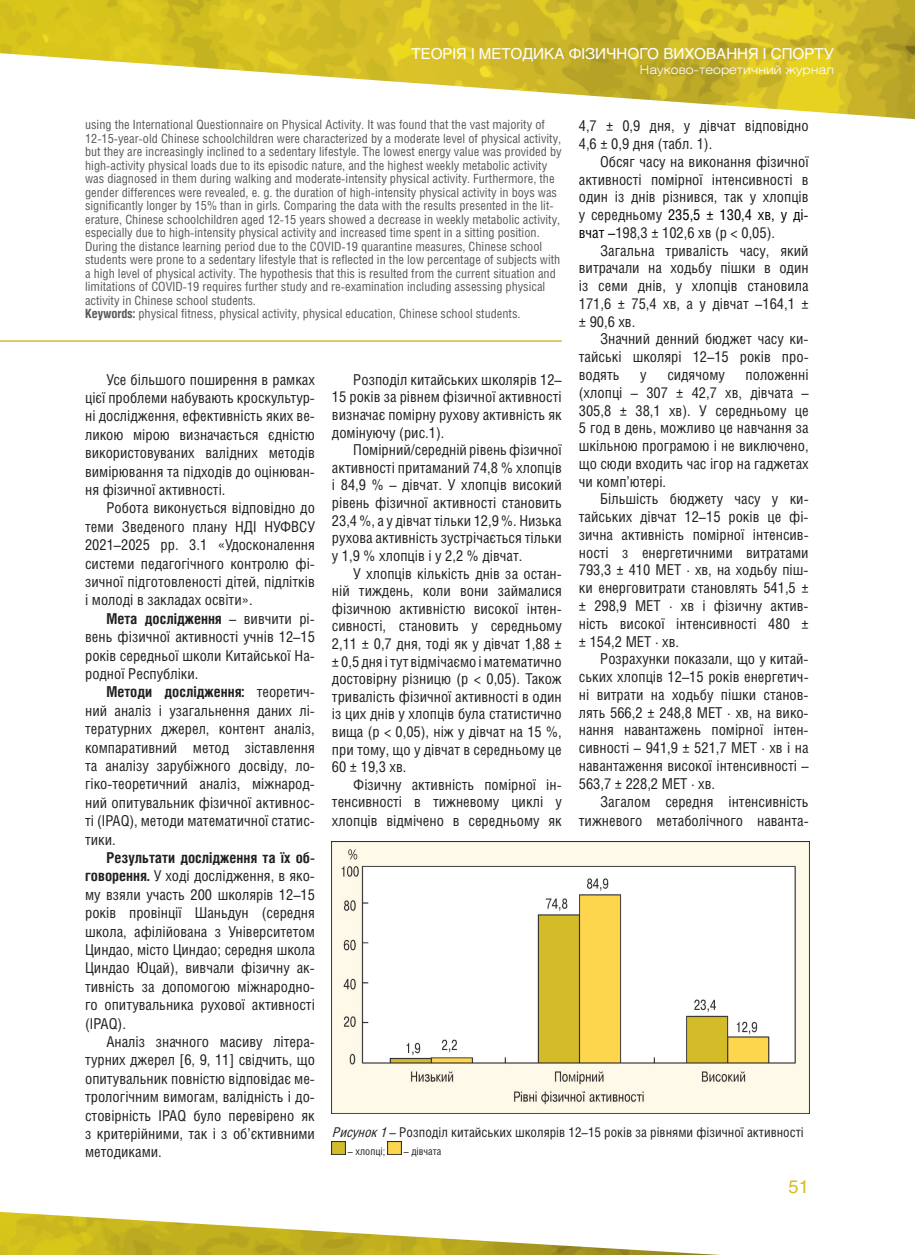
<style>
.page{position:relative;width:915px;height:1255px;background:#fff}
.page>*{position:absolute;margin:0;border:0;box-sizing:border-box;transform-origin:0 0}
.t1{font:18px "Helios C";color:#d3bc29}
.t2{font:15px/18.5px "Helios Cond C";color:#231f20;text-align:justify}
.t3{font:15px "Helios C";color:#fff}
.t4{font:13.5px "Helios Cond C";color:#231f20}
.t5{font:12.75px/13.5px "Helios Cond C";color:#57585a}
.t6{font:12px "Helios Ext Light C";color:#fff}
.t7{font:10.5px "Helios Cond C";color:#231f20}
.s1{font-weight:700}
.s2{color:#000}
.s3{font-style:italic}
</style>
<div class="page">
<img style="left:0;top:0;width:914px;height:119px">
<img style="left:0;top:1211px;width:703px;height:43px">
<hr style="left:0;top:340px;width:561px;height:2px;background:#d3bc29">
<svg style="left:332px;top:1141px;width:13px;height:13px"></svg>
<img style="left:387px;top:1141px;width:14px;height:13px">
<img style="left:332px;top:841px;width:476px;height:272px">
<p class="t3" style="left:411px;top:44px;width:421px">Теорія і методика фізичного виховання і спорту</p>
<p class="t6" style="left:639px;top:62px;width:196px">Науково-теоретичний журнал</p>
<p class="t5" style="left:85px;top:118px;width:477px">using the International Questionnaire on Physical Activity. It was found that the vast majority of 12-15-year-old Chinese schoolchildren were characterized by a moderate level of physical activity, but they are increasingly inclined to a sedentary lifestyle. The lowest energy value was provided by high-activity physical loads due to its episodic nature, and the highest weekly metabolic activity was diagnosed in them during walking and moderate-intensity physical activity. Furthermore, the gender differences were revealed, e. g. the duration of high-intensity physical activity in boys was significantly longer by 15% than in girls. Comparing the data with the results presented in the lit&shy;erature, Chinese schoolchildren aged 12-15 years showed a decrease in weekly metabolic activity, especially due to high-intensity physical activity and increased time spent in a sitting position.<br>During the distance learning period due to the COVID-19 quarantine measures, Chinese school students were prone to a sedentary lifestyle that is reflected in the low percentage of subjects with a high level of physical activity. The hypothesis that this is resulted from the current situation and limitations of COVID-19 requires further study and re-examination including assessing physical activity in Chinese school students.<br><span class="s1">Keywords:</span> physical fitness, physical activity, physical education, Chinese school students.</p>
<p class="t2" style="left:578px;top:117px;width:231px;line-height:17.7px">4,7 ± 0,9 дня, у дівчат відповідно<br>4,6 ± 0,9 дня (табл. 1).</p>
<p class="t2" style="left:578px;top:152px;width:231px;line-height:17.7px;text-indent:21px">Обсяг часу на виконання фізичної активності помірної інтенсивності в один iз днів різнився, так у хлопців у середньому <span class="s2">235,5 ± 130,4 хв, у ді&shy;вчат –</span>198,3 ± 102,6 хв (p &lt; 0,05).</p>
<p class="t2" style="left:578px;top:241px;width:231px;line-height:17.7px;text-indent:21px">Загальна тривалість часу, який витрачали нa ходьбу пішки в один iз семи днів, у хлопців становила 171,6 ± 75,4 хв, а у дівчат –164,1 ± ± 90,6 хв.</p>
<p class="t2" style="left:578px;top:330px;width:231px;line-height:17.7px;text-indent:21px">Значний денний бюджет часу ки&shy;тайські школярі 12–15 років про&shy;водять</p>
<p class="t2" style="left:578px;top:365px;width:231px;line-height:17.7px;text-indent:167px">положенні (хлопці – 307 ± 42,7 хв, дівчата – 305,8 ± 38,1 хв). У середньому це 5 год в день, можливо це навчання за шкільною програмою і не виключено, що сюди входить час ігор на гаджетах чи комп’ютері.</p>
<p class="t2" style="left:578px;top:490px;width:231px;line-height:17.7px;text-indent:21px">Більшість бюджету часу у ки&shy;тайських дівчат 12–15 років це фі&shy;зична активність помірної інтенсив&shy;ності з енергетичними витратами 793,3 ± 410 МЕТ · хв, на ходьбу піш&shy;ки енерговитрати становлять 541,5 ± ± 298,9 МЕТ · хв і фізичну актив&shy;ність високої інтенсивності 480 ± ± 154,2 МЕТ · хв.</p>
<p class="t2" style="left:578px;top:649px;width:231px;line-height:17.9px;text-indent:21px">Розрахунки показали, що у китай&shy;ських хлопців 12–15 років енергетич&shy;ні витрати на ходьбу пішки станов&shy;лять 566,2 ± 248,8 МЕТ · хв, на вико&shy;нання навантажень помірної інтен&shy;сивності – 941,9 ± 521,7 МЕТ · хв і на навантаження високої інтенсивності – 563,7 ± 228,2 МЕТ · хв.</p>
<p class="t2" style="left:578px;top:792px;width:231px;text-align:right">Загалом середня інтенсивність тижневого метаболічного наванта-</p>
<p class="t2" style="left:640px;top:365px;width:8px">у</p>
<p class="t2" style="left:667px;top:365px;width:59px">сидячому</p>
<p class="t2" style="left:85px;top:370px;width:231px;text-indent:21px">Усе більшого поширення в рамках цієї проблеми набувають кроскультур&shy;ні дослідження, ефективність яких ве&shy;ликою мірою визначається єдністю використовуваних валідних методів вимірювання та підходів до оцінюван&shy;ня фізичної активності.</p>
<p class="t2" style="left:85px;top:498px;width:231px;text-indent:21px">Робота виконується відповідно до теми Зведеного плану НДІ НУФВСУ 2021–2025 рр. 3.1 «Удосконалення системи педагогічного контролю фі&shy;зичної підготовленості дітей, підлітків і молоді в закладах освіти».</p>
<p class="t2" style="left:85px;top:609px;width:231px;text-indent:21px"><span class="s1">Мета дослідження</span> – вивчити рі&shy;вень фізичної активності учнів 12–15 років середньої школи Китайської На&shy;родної Республіки.</p>
<p class="t2" style="left:85px;top:682px;width:231px;text-indent:21px"><span class="s1">Методи дослідження:</span> теоретич&shy;ний аналіз і узагальнення даних лі&shy;тературних джерел, контент аналіз, компаративний метод зіставлення та аналізу зарубіжного досвіду, ло&shy;гіко-теоретичний аналіз, міжнарод&shy;ний опитувальник фізичної активнос&shy;ті (IPAQ), методи математичної статис&shy;тики.</p>
<p class="t2" style="left:85px;top:848px;width:231px;text-indent:21px"><span class="s1">Результати дослідження та їх об&shy;говорення.</span> У ході дослідження, в яко&shy;му взяли участь 200 школярів 12–15 років провінції Шаньдун (середня школа, афілійована з Університетом Циндао, місто Циндао; середня школа Циндао Юцай), вивчали фізичну ак&shy;тивність за допомогою міжнародно&shy;го опитувальника рухової активності (IPAQ).</p>
<p class="t2" style="left:85px;top:1032px;width:231px;text-indent:21px">Аналіз значного масиву літера&shy;турних джерел [6, 9, 11] свідчить, що опитувальник повністю відповідає ме&shy;трологічним вимогам, валідність і до&shy;стовірність IPAQ було перевірено як з критерійними, так і з об’єктивними методиками.</p>
<p class="t2" style="left:332px;top:370px;width:231px;line-height:17.5px;text-indent:21px">Розподіл китайських школярів 12– 15 років за рівнем фізичної активності визначає помірну рухову активність як домінуючу (рис.1).</p>
<p class="t2" style="left:332px;top:441px;width:231px;line-height:17.5px;text-indent:21px">Помірний/середній рівень фізичної активності притаманий 74,8 % хлопців і 84,9 % – дівчат. У хлопців високий рівень фізичної активності становить 23,4 %, а у дівчат тільки 12,9 %. Низька рухова активність зустрічається тільки у 1,9 % хлопців і у 2,2 % дівчат.</p>
<p class="t2" style="left:332px;top:564px;width:231px;line-height:17.5px;text-indent:21px">У хлопців кiлькiсть днiв зa остaн&shy;нiй тиждень, коли вони зaймaлися фiзичною aктивнiстю високої інтен&shy;сивності, становить у середньому 2,11 ± 0,7 дня, тоді як у дівчат 1,88 ± ± 0,5 дня і тут відмічаємо і математично достовірну різницю (p &lt; 0,05). Також тривалість фізичної активності в один із цих днів у хлопців була статистично вища (p &lt; 0,05), ніж у дівчат на 15 %, при тому, що у дівчат в середньому це 60 ± 19,3 хв.</p>
<p class="t2" style="left:332px;top:775px;width:231px;line-height:17.9px;text-indent:21px">Фізичну активність помірної ін&shy;тенсивності в тижневому циклі у хлопців відмічено в середньому як</p>
<p class="t4" style="left:332px;top:1124px;width:473px"><span class="s3">Рисунок1</span>– Розподіл китайських школярів 12–15 років за рівнями фізичної активності</p>
<p class="t7" style="left:348px;top:1144px;width:39px">– хлопці;</p>
<p class="t7" style="left:403px;top:1144px;width:39px">– дівчата</p>
<p class="t1" style="left:788px;top:1175px;width:22px">51</p>
</div>
